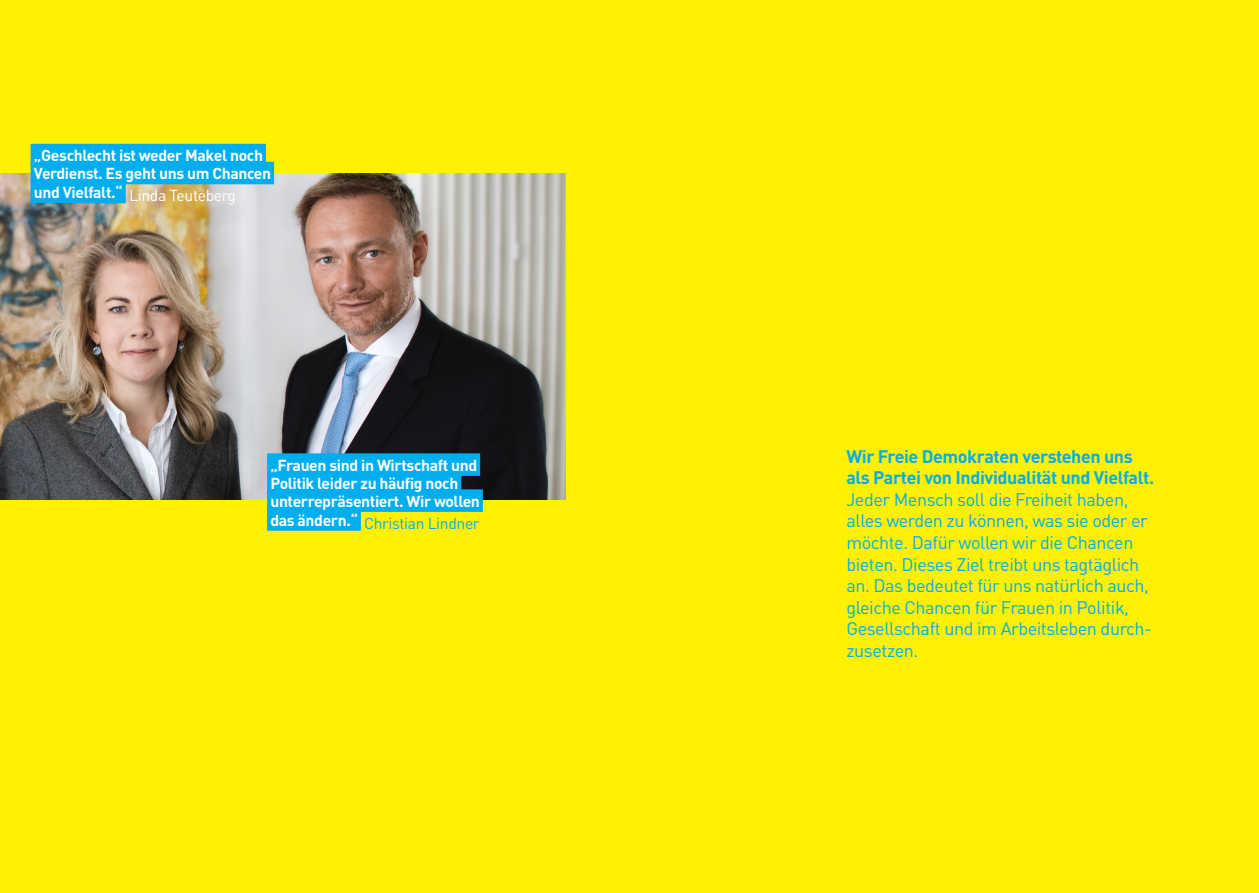
<style>
.page{position:relative;width:1259px;height:893px;background:#fff101}
.page>*{position:absolute;margin:0;border:0;box-sizing:border-box;transform-origin:0 0}
.t1{font:18px/21.6px "DIN";letter-spacing:-.025em;color:#00aeef}
.t2{font:700 18px/21.6px "DIN";letter-spacing:-.025em;color:#00aeef}
.t3{font:700 15.75px/18px "DIN";letter-spacing:-.025em;color:#fff}
.t4{font:15.75px "DIN";letter-spacing:-.025em;color:#00aeef}
.t5{font:15.75px "DIN";letter-spacing:-.025em;color:#fff}
</style>
<div class="page">
<img style="left:0;top:173px;width:566px;height:327px">
<div style="left:267px;top:453px;width:213px;height:23px;background:#00aeef"></div>
<div style="left:267px;top:471px;width:194px;height:23px;background:#00aeef"></div>
<div style="left:267px;top:489px;width:216px;height:23px;background:#00aeef"></div>
<div style="left:267px;top:508px;width:94px;height:23px;background:#00aeef"></div>
<div style="left:31px;top:144px;width:235px;height:22px;background:#00aeef"></div>
<div style="left:31px;top:162px;width:243px;height:22px;background:#00aeef"></div>
<div style="left:31px;top:181px;width:95px;height:22px;background:#00aeef"></div>
<p class="t3" style="left:34px;top:146px;width:239px">„Geschlecht ist weder Makel noch<br>Verdienst. Es geht uns um Chancen</p>
<p class="t5" style="left:34px;top:185px;width:204px"><sup>und</sup> <sup>Vielfalt.“</sup> Linda Teuteberg</p>
<p class="t3" style="left:270px;top:455px;width:211px">„Frauen sind in Wirtschaft und<br>Politik leider zu häufig noch unterrepräsentiert. Wir wollen</p>
<p class="t4" style="left:270px;top:513px;width:211px"><sup>das</sup> <sup>ändern.“</sup> Christian Lindner</p>
<p class="t2" style="left:846px;top:444px;width:309px">Wir Freie Demokraten verstehen uns als Partei von Individualität und Vielfalt.</p>
<p class="t1" style="left:846px;top:488px;width:307px">Jeder Mensch soll die Freiheit haben, alles werden zu können, was sie oder er möchte. Dafür wollen wir die Chancen bieten. Dieses Ziel treibt uns tagtäglich an. Das bedeutet für uns natürlich auch, gleiche Chancen für Frauen in Politik, Gesellschaft und im Arbeitsleben durch&shy;zusetzen.</p>
</div>
